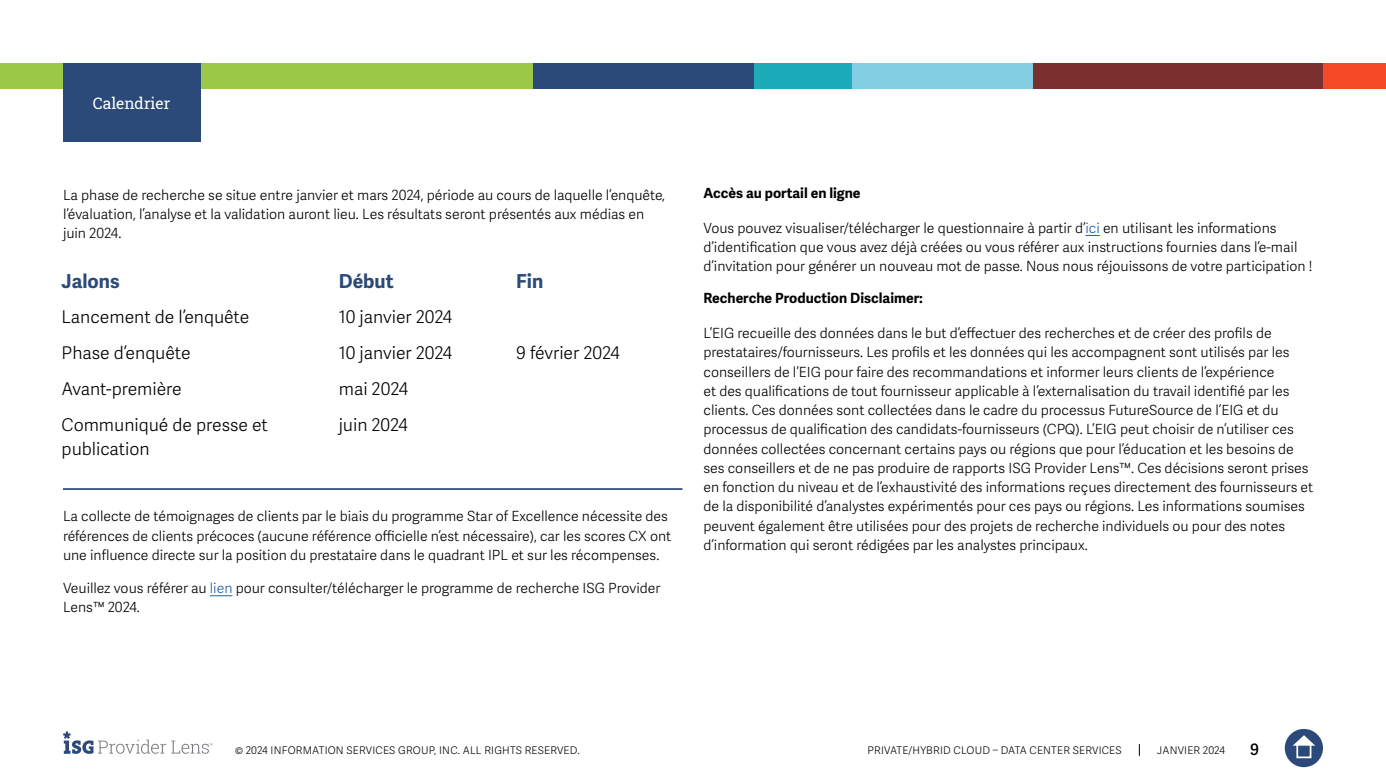
<style>
.page{position:relative;width:1386px;height:780px;background:#fff}
.page>*{position:absolute;margin:0;border:0;box-sizing:border-box;transform-origin:0 0}
.t1{font:700 19.25px "Adelle Sans";color:#2b4a79}
.t2{font:300 17.5px/24.5px "Adelle Sans";color:#000}
.t3{font:15.75px "Roboto Slab ISG P Regular";color:#fff}
.t4{font:600 15.75px "Adelle Sans";color:#000}
.t5{font:300 14px/19.2px "Adelle Sans";color:#000}
.t6{font:700 14px "Adelle Sans";color:#000101}
.t7{font:300 10.5px "Adelle Sans";letter-spacing:.02em;color:#000}
.s1{color:#215e9e}
</style>
<div class="page">
<svg style="left:1139px;top:744px;width:1px;height:12px"></svg>
<svg style="left:63px;top:731px;width:150px;height:23px"></svg>
<div style="left:1285px;top:729px;width:38px;height:38px;background:#2b4a79;border-radius:50%"></div>
<svg style="left:1293px;top:735px;width:22px;height:10px"></svg>
<div style="left:1296px;top:743px;width:15px;height:15px;border:2px solid #fff"></div>
<div style="left:0;top:63px;width:533px;height:25px;background:#9bc947"></div>
<div style="left:533px;top:63px;width:223px;height:25px;background:#2b4a79"></div>
<div style="left:850px;top:63px;width:184px;height:25px;background:#84cee3"></div>
<div style="left:1323px;top:63px;width:63px;height:25px;background:#f54a26"></div>
<div style="left:1033px;top:63px;width:290px;height:25px;background:#7a302e"></div>
<div style="left:754px;top:63px;width:98px;height:25px;background:#1cabb9"></div>
<div style="left:63px;top:63px;width:137px;height:79px;background:#2b4a79"></div>
<hr style="left:63px;top:488px;width:619px;height:2px;background:#2b4a79">
<svg style="left:210px;top:595px;width:23px;height:1px"></svg>
<svg style="left:1086px;top:235px;width:14px;height:1px"></svg>
<p class="t3" style="left:93px;top:92px;width:79px">Calendrier</p>
<p class="t5" style="left:63px;top:185px;width:604px">La phase de recherche se situe entre janvier et mars 2024, période au cours de laquelle l’enquête, l’évaluation, l’analyse et la validation auront lieu. Les résultats seront présentés aux médias en juin 2024.</p>
<h1 class="t1" style="left:62px;top:270px;width:60px">Jalons</h1>
<h1 class="t1" style="left:339px;top:270px;width:56px">Début</h1>
<h1 class="t1" style="left:516px;top:270px;width:29px">Fin</h1>
<p class="t2" style="left:62px;top:305px;width:189px">Lancement de l’enquête</p>
<p class="t2" style="left:339px;top:305px;width:115px">10 janvier 2024</p>
<p class="t2" style="left:62px;top:341px;width:131px">Phase d’enquête</p>
<p class="t2" style="left:339px;top:341px;width:115px">10 janvier 2024</p>
<p class="t2" style="left:516px;top:341px;width:105px">9 février 2024</p>
<p class="t2" style="left:62px;top:377px;width:122px">Avant-première</p>
<p class="t2" style="left:339px;top:377px;width:71px">mai 2024</p>
<p class="t2" style="left:62px;top:413px;width:208px">Communiqué de presse et publication</p>
<p class="t2" style="left:339px;top:413px;width:71px">juin 2024</p>
<p class="t5" style="left:63px;top:507px;width:610px">La collecte de témoignages de clients par le biais du programme Star of Excellence nécessite des références de clients précoces (aucune référence officielle n’est nécessaire), car les scores CX ont une influence directe sur la position du prestataire dans le quadrant IPL et sur les récompenses.</p>
<p class="t5" style="left:63px;top:579px;width:599px">Veuillez vous référer au <span class="s1">lien</span> pour consulter/télécharger le programme de recherche ISG Provider<br>Lens™ 2024.</p>
<p class="t6" style="left:704px;top:184px;width:159px">Accès au portail en ligne</p>
<p class="t5" style="left:704px;top:219px;width:610px">Vous pouvez visualiser/télécharger le questionnaire à partir d’<span class="s1">ici</span> en utilisant les informations d’identification que vous avez déjà créées ou vous référer aux instructions fournies dans l’e-mail d’invitation pour générer un nouveau mot de passe. Nous nous réjouissons de votre participation !</p>
<p class="t6" style="left:704px;top:289px;width:221px">Recherche Production Disclaimer:</p>
<p class="t5" style="left:704px;top:324px;width:611px">L’EIG recueille des données dans le but d’effectuer des recherches et de créer des profils de prestataires/fournisseurs. Les profils et les données qui les accompagnent sont utilisés par les conseillers de l’EIG pour faire des recommandations et informer leurs clients de l’expérience<br>et des qualifications de tout fournisseur applicable à l’externalisation du travail identifié par les clients. Ces données sont collectées dans le cadre du processus FutureSource de l’EIG et du processus de qualification des candidats-fournisseurs (CPQ). L’EIG peut choisir de n’utiliser ces données collectées concernant certains pays ou régions que pour l’éducation et les besoins de ses conseillers et de ne pas produire de rapports ISG Provider Lens™. Ces décisions seront prises en fonction du niveau et de l’exhaustivité des informations reçues directement des fournisseurs et de la disponibilité d’analystes expérimentés pour ces pays ou régions. Les informations soumises peuvent également être utilisées pour des projets de recherche individuels ou pour des notes d’information qui seront rédigées par les analystes principaux.</p>
<p class="t7" style="left:235px;top:744px;width:346px">© 2024 INFORMATION SERVICES GROUP, INC. ALL RIGHTS RESERVED.</p>
<p class="t7" style="left:868px;top:744px;width:256px">PRIVATE/HYBRID CLOUD – DATA CENTER SERVICES</p>
<p class="t7" style="left:1157px;top:744px;width:69px">JANVIER 2024</p>
<p class="t4" style="left:1250px;top:740px;width:10px">9</p>
</div>
